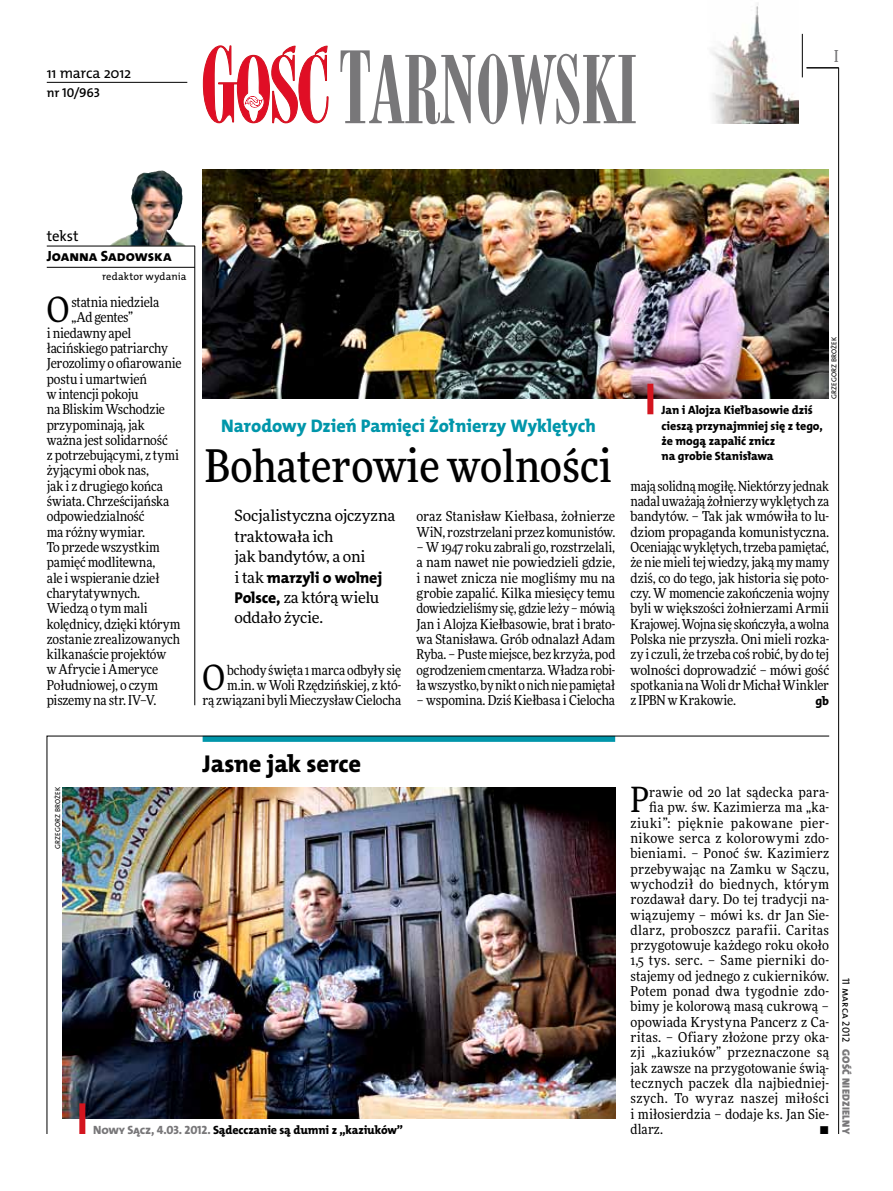
<style>
.page{position:relative;width:893px;height:1191px;background:#fff}
.page>*{position:absolute;margin:0;border:0;box-sizing:border-box;transform-origin:0 0}
.t1{font:500 45px "Freeday Narrow";color:#000}
.t2{font:34.8px "Freeday Narrow News";color:#000}
.t3{font:24.45px "The Mix HP8 Ex Bld";letter-spacing:-.005em;color:#000}
.t4{font:18.3px "The Mix HP8 Ex Bld";color:#0096aa}
.t5{font:500 16.5px "Freeday Narrow";color:#787779;scale:.9 1}
.t6{font:15.75px "The Mix HP8 Ex Bld";letter-spacing:-.005em;color:#000}
.t7{font:15.45px/20.4px "Freeday News";letter-spacing:-.01em;color:#000}
.t8{font:14.85px "The Mix HP5 Plain";letter-spacing:-.015em;color:#000}
.t9{font:14.85px "The Mix HP8 Ex Bld";letter-spacing:.005em;color:#000}
.t10{font:13.65px/15.3px "Freeday Narrow News";color:#000;text-align:justify}
.t11{font:13.65px "Freeday Narrow News";letter-spacing:.02em;color:#000}
.t12{font:13.65px "Freeday Narrow News";letter-spacing:.03em;color:#000}
.t13{font:13.65px "Freeday Narrow News";letter-spacing:.025em;color:#000}
.t14{font:13.65px "Freeday Narrow News";letter-spacing:-.02em;color:#000}
.t15{font:13.65px "Freeday Narrow News";letter-spacing:-.025em;color:#000}
.t16{font:12.9px "The Mix HP6 Se Bld";letter-spacing:-.01em;color:#000}
.t17{font:12.3px "The Mix HP8 Ex Bld";color:#000}
.t18{font:12px/15.3px "The Mix HP8 Ex Bld";letter-spacing:-.005em;color:#000}
.t19{font:10.5px "The Mix HP5 Plain";letter-spacing:.01em;color:#000}
.t20{font:10.5px "The Mix HP9 Blk";letter-spacing:.025em;color:#787779}
.t21{font:7.2px "The Mix HP5 Plain";letter-spacing:.015em;color:#000}
.s1{font-family:"Freeday News";font-size:15.45px}
.s2{font-family:"The Mix HP8 Ex Bld";font-size:15.75px}
.s3{color:#787779}
</style>
<div class="page">
<hr style="left:838px;top:68px;width:1px;height:1066px;background:#000">
<hr style="left:802px;top:34px;width:1px;height:43px;background:#000">
<svg style="left:47px;top:735px;width:783px;height:399px"></svg>
<hr style="left:195px;top:246px;width:1px;height:459px;background:#000">
<hr style="left:806px;top:68px;width:33px;height:1px;background:#000">
<svg style="left:203px;top:45px;width:125px;height:78px"></svg>
<svg style="left:340px;top:50px;width:296px;height:74px"></svg>
<img style="left:712px;top:3px;width:86px;height:120px">
<img style="left:131px;top:171px;width:30px;height:35px">
<hr style="left:47px;top:246px;width:148px;height:1px;background:#000">
<hr style="left:47px;top:267px;width:148px;height:1px;background:#000">
<hr style="left:47px;top:82px;width:140px;height:1px;background:#000">
<img style="left:62px;top:787px;width:553px;height:331px">
<div style="left:79px;top:1103px;width:6px;height:31px;background:#d3151f"></div>
<img style="left:202px;top:169px;width:627px;height:230px">
<div style="left:647px;top:384px;width:6px;height:30px;background:#d3151f"></div>
<p class="t8" style="left:47px;top:63px;width:86px">11 marca 2012</p>
<p class="t16" style="left:47px;top:85px;width:55px">nr 10/963</p>
<p class="t5" style="left:834px;top:46px;width:6px">I</p>
<p class="t8" style="left:47px;top:227px;width:33px">tekst</p>
<p class="t9" style="left:47px;top:247px;width:126px">Joanna Sadowska</p>
<p class="t19" style="left:102px;top:270px;width:86px">redaktor wydania</p>
<h2 class="t2" style="left:47px;top:289px;width:24px">O</h2>
<p class="t10" style="left:71px;top:294px;width:90px">statnia niedziela</p>
<p class="t15" style="left:71px;top:309px;width:63px">„Ad gentes”</p>
<p class="t10" style="left:47px;top:325px;width:86px">i niedawny apel</p>
<p class="t10" style="left:47px;top:340px;width:123px">łacińskiego patriarchy</p>
<p class="t10" style="left:47px;top:356px;width:136px">Jerozolimy o ofiarowanie</p>
<p class="t10" style="left:47px;top:371px;width:102px">postu i umartwień</p>
<p class="t14" style="left:47px;top:386px;width:93px">w intencji pokoju</p>
<p class="t10" style="left:47px;top:401px;width:120px">na Bliskim Wschodzie</p>
<p class="t10" style="left:47px;top:417px;width:100px">przypominają, jak</p>
<p class="t10" style="left:47px;top:432px;width:122px">ważna jest solidarność</p>
<p class="t10" style="left:47px;top:447px;width:134px">z potrzebującymi, z tymi</p>
<p class="t10" style="left:47px;top:463px;width:104px">żyjącymi obok nas,</p>
<p class="t10" style="left:47px;top:478px;width:118px">jak i z drugiego końca</p>
<p class="t10" style="left:47px;top:493px;width:124px">świata. Chrześcijańska</p>
<p class="t10" style="left:47px;top:509px;width:99px">odpowiedzialność</p>
<p class="t10" style="left:47px;top:524px;width:100px">ma różny wymiar.</p>
<p class="t10" style="left:47px;top:539px;width:115px">To przede wszystkim</p>
<p class="t10" style="left:47px;top:554px;width:110px">pamięć modlitewna,</p>
<p class="t10" style="left:47px;top:570px;width:114px">ale i wspieranie dzieł</p>
<p class="t10" style="left:47px;top:585px;width:95px">charytatywnych.</p>
<p class="t10" style="left:47px;top:600px;width:103px">Wiedzą o tym mali</p>
<p class="t10" style="left:47px;top:616px;width:135px">kolędnicy, dzięki którym</p>
<p class="t10" style="left:47px;top:631px;width:135px">zostanie zrealizowanych</p>
<p class="t10" style="left:47px;top:646px;width:121px">kilkanaście projektów</p>
<p class="t10" style="left:47px;top:662px;width:113px">w Afrycie i Ameryce</p>
<p class="t10" style="left:47px;top:677px;width:113px">Południowej, o czym</p>
<p class="t10" style="left:47px;top:692px;width:111px">piszemy na str. IV–V.</p>
<h3 class="t4" style="left:221px;top:414px;width:376px">Narodowy Dzień Pamięci Żołnierzy Wyklętych</h3>
<h1 class="t1" style="left:205px;top:438px;width:409px">Bohaterowie wolności</h1>
<p class="t7" style="left:234px;top:505px;width:162px">Socjalistyczna ojczyzna traktowała ich<br>jak bandytów, a oni</p>
<p class="t6" style="left:234px;top:567px;width:149px"><span class="s1">i tak</span> marzyli o wolnej</p>
<p class="t7" style="left:234px;top:587px;width:146px"><span class="s2">Polsce,</span> za którą wielu oddało życie.</p>
<p class="t10" style="left:203px;top:662px;width:200px;text-align:right">bchody święta 1 marca odbyły się m.in. w Woli Rzędzińskiej, z któ-<br>rą związani byli Mieczysław Cielocha</p>
<h2 class="t2" style="left:203px;top:656px;width:24px">O</h2>
<p class="t10" style="left:417px;top:509px;width:200px">oraz Stanisław Kiełbasa, żołnierze<br>WiN, rozstrzelani przez komunistów.</p>
<p class="t10" style="left:417px;top:539px;width:200px">– W 1947 roku zabrali go, rozstrzelali, a nam nawet nie powiedzieli gdzie, i nawet znicza nie mogliśmy mu na grobie zapalić. Kilka miesięcy temu dowiedzieliśmy się, gdzie leży – mówią Jan i Alojza Kiełbasowie, brat i brato&shy;wa Stanisława. Grób odnalazł Adam Ryba. – Puste miejsce, bez krzyża, pod ogrodzeniem cmentarza. Władza robi&shy;ła wszystko, by nikt o nich nie pamiętał</p>
<p class="t10" style="left:417px;top:692px;width:200px">– wspomina. Dziś Kiełbasa i Cielocha</p>
<p class="t21" style="left:829px;top:399px;width:63px;rotate:-90deg">Grzegorz Brożek</p>
<p class="t18" style="left:662px;top:403px;width:163px">Jan i Alojza Kiełbasowie dziś cieszą przynajmniej się z tego, że mogą zapalić znicz<br>na grobie Stanisława</p>
<p class="t10" style="left:630px;top:478px;width:200px">mają solidną mogiłę. Niektórzy jednak nadal uważają żołnierzy wyklętych za bandytów. – Tak jak wmówiła to lu&shy;dziom propaganda komunistyczna.<br>Oceniając wyklętych, trzeba pamiętać, że nie mieli tej wiedzy, jaką my mamy dziś, co do tego, jak historia się poto&shy;czy. W momencie zakończenia wojny byli w większości żołnierzami Armii Krajowej. Wojna się skończyła, a wolna Polska nie przyszła. Oni mieli rozka&shy;zy i czuli, że trzeba coś robić, by do tej wolności doprowadzić – mówi gość spotkania na Woli dr Michał Winkler z IPBN w Krakowie.</p>
<p class="t17" style="left:815px;top:693px;width:15px">gb</p>
<p class="t21" style="left:53px;top:849px;width:63px;rotate:-90deg">Grzegorz Brożek</p>
<h3 class="t3" style="left:203px;top:747px;width:160px">Jasne jak serce</h3>
<p class="t18" style="left:93px;top:1122px;width:312px"><span class="s3">Nowy Sącz, 4.03. 2012.</span> Sądecczanie są dumni z „kaziuków”</p>
<h2 class="t2" style="left:630px;top:778px;width:20px">P</h2>
<p class="t11" style="left:649px;top:784px;width:181px">rawie od 20 lat sądecka para-</p>
<p class="t10" style="left:649px;top:799px;width:181px">fia pw. św. Kazimierza ma „ka-</p>
<p class="t12" style="left:630px;top:814px;width:200px">ziuki”: pięknie pakowane pier-</p>
<p class="t10" style="left:630px;top:830px;width:200px">nikowe serca z kolorowymi zdo-</p>
<p class="t11" style="left:630px;top:845px;width:200px">bieniami. – Ponoć św. Kazimierz</p>
<p class="t11" style="left:630px;top:860px;width:200px">przebywając na Zamku w Sączu,</p>
<p class="t12" style="left:630px;top:875px;width:200px">wychodził do biednych, którym</p>
<p class="t10" style="left:630px;top:891px;width:200px">rozdawał dary. Do tej tradycji na-</p>
<p class="t10" style="left:630px;top:907px;width:200px">wiązujemy – mówi ks. dr Jan Sie-</p>
<p class="t11" style="left:630px;top:921px;width:200px">dlarz, proboszcz parafii. Caritas</p>
<p class="t10" style="left:630px;top:937px;width:200px">przygotowuje każdego roku około</p>
<p class="t11" style="left:630px;top:952px;width:200px">1,5 tys. serc. – Same pierniki do-</p>
<p class="t10" style="left:630px;top:968px;width:200px">stajemy od jednego z cukierników.</p>
<p class="t11" style="left:630px;top:983px;width:200px">Potem ponad dwa tygodnie zdo-</p>
<p class="t10" style="left:630px;top:998px;width:200px">bimy je kolorową masą cukrową –</p>
<p class="t10" style="left:630px;top:1014px;width:200px">opowiada Krystyna Pancerz z Ca-</p>
<p class="t10" style="left:630px;top:1029px;width:200px">ritas. – Ofiary złożone przy oka-</p>
<p class="t13" style="left:630px;top:1044px;width:200px">zji „kaziuków” przeznaczone są</p>
<p class="t10" style="left:630px;top:1060px;width:200px">jak zawsze na przygotowanie świą-</p>
<p class="t11" style="left:630px;top:1074px;width:200px">tecznych paczek dla najbiedniej-</p>
<p class="t12" style="left:630px;top:1090px;width:200px">szych. To wyraz naszej miłości</p>
<p class="t10" style="left:630px;top:1106px;width:200px">i miłosierdzia – dodaje ks. Jan Sie-</p>
<p class="t10" style="left:630px;top:1121px;width:34px">dlarz.</p>
<p class="t10" style="left:819px;top:1121px;width:11px">•</p>
<p class="t19" style="left:853px;top:977px;width:66px;rotate:90deg">11 marca 2012</p>
<p class="t20" style="left:853px;top:1049px;width:86px;rotate:90deg">Gość Niedzielny</p>
</div>
